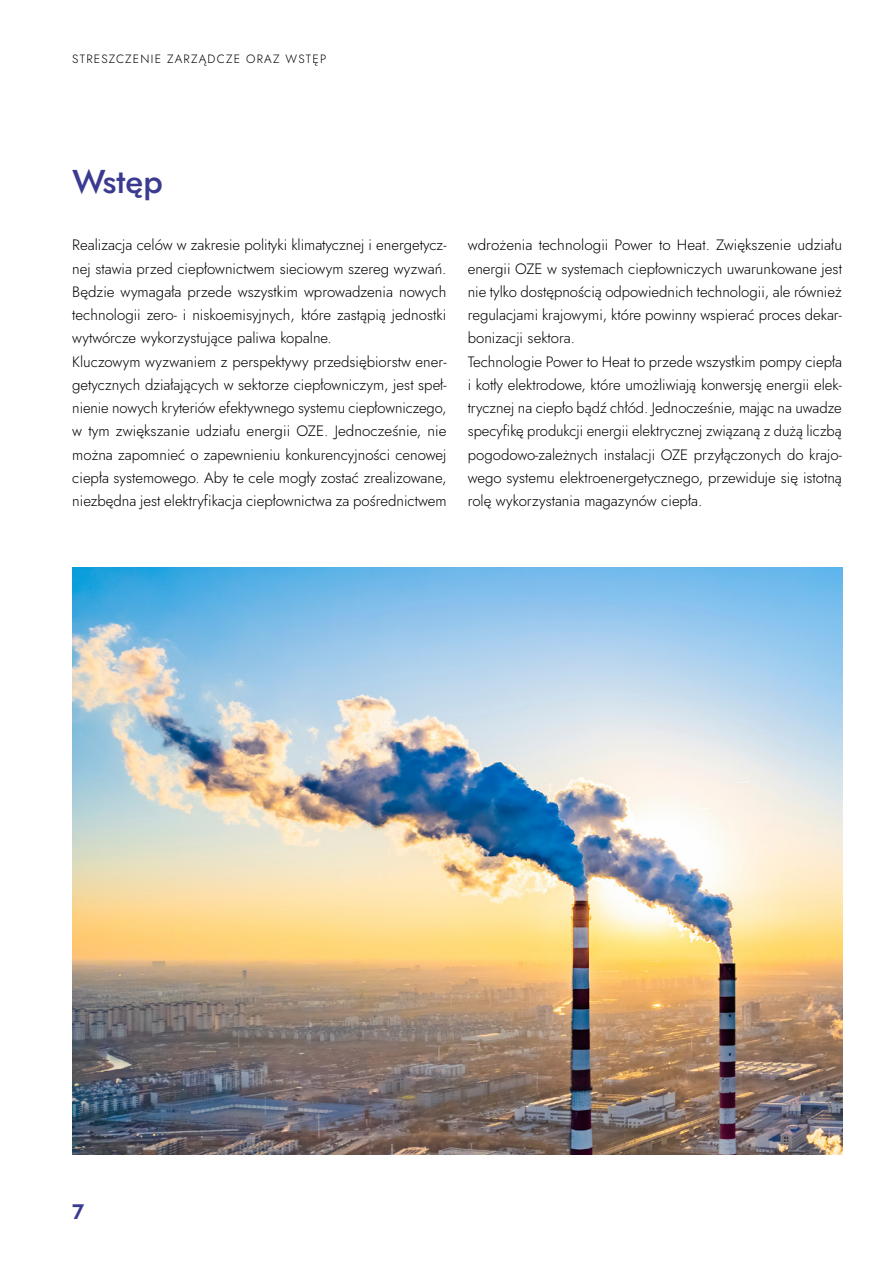
<style>
.page{position:relative;width:893px;height:1263px;background:#fff}
.page>*{position:absolute;margin:0;border:0;box-sizing:border-box;transform-origin:0 0}
.t1{font:500 33px "Jost";color:#3a3b90}
.t2{font:600 21px "Jost";color:#3a3b90}
.t3{font:300 15px/23.2px "Jost";color:#000}
.t4{font:300 12px "Jost";letter-spacing:.1em;color:#000}
</style>
<div class="page">
<img style="left:72px;top:568px;width:770px;height:586px">
<p class="t4" style="left:72px;top:51px;width:256px">STRESZCZENIE ZARZĄDCZE ORAZ WSTĘP</p>
<h1 class="t1" style="left:72px;top:159px;width:92px">Wstęp</h1>
<p class="t3" style="left:72px;top:234px;width:376px">Realizacja celów w zakresie polityki klimatycznej i energetycz&shy;nej stawia przed ciepłownictwem sieciowym szereg wyzwań.<br>Będzie wymagała przede wszystkim wprowadzenia nowych technologii zero- i niskoemisyjnych, które zastąpią jednostki wytwórcze wykorzystujące paliwa kopalne.<br>Kluczowym wyzwaniem z perspektywy przedsiębiorstw ener&shy;getycznych działających w sektorze ciepłowniczym, jest speł&shy;nienie nowych kryteriów efektywnego systemu ciepłowniczego, w tym zwiększanie udziału energii OZE. Jednocześnie, nie można zapomnieć o zapewnieniu konkurencyjności cenowej ciepła systemowego. Aby te cele mogły zostać zrealizowane, niezbędna jest elektryfikacja ciepłownictwa za pośrednictwem</p>
<p class="t3" style="left:468px;top:234px;width:376px">wdrożenia technologii Power to Heat. Zwiększenie udziału energii OZE w systemach ciepłowniczych uwarunkowane jest nie tylko dostępnością odpowiednich technologii, ale również regulacjami krajowymi, które powinny wspierać proces dekar&shy;bonizacji sektora.<br>Technologie Power to Heat to przede wszystkim pompy ciepła i kotły elektrodowe, które umożliwiają konwersję energii elek&shy;trycznej na ciepło bądź chłód. Jednocześnie, mając na uwadze specyfikę produkcji energii elektrycznej związaną z dużą liczbą pogodowo-zależnych instalacji OZE przyłączonych do krajo&shy;wego systemu elektroenergetycznego, przewiduje się istotną rolę wykorzystania magazynów ciepła.</p>
<h2 class="t2" style="left:72px;top:1197px;width:14px">7</h2>
</div>
